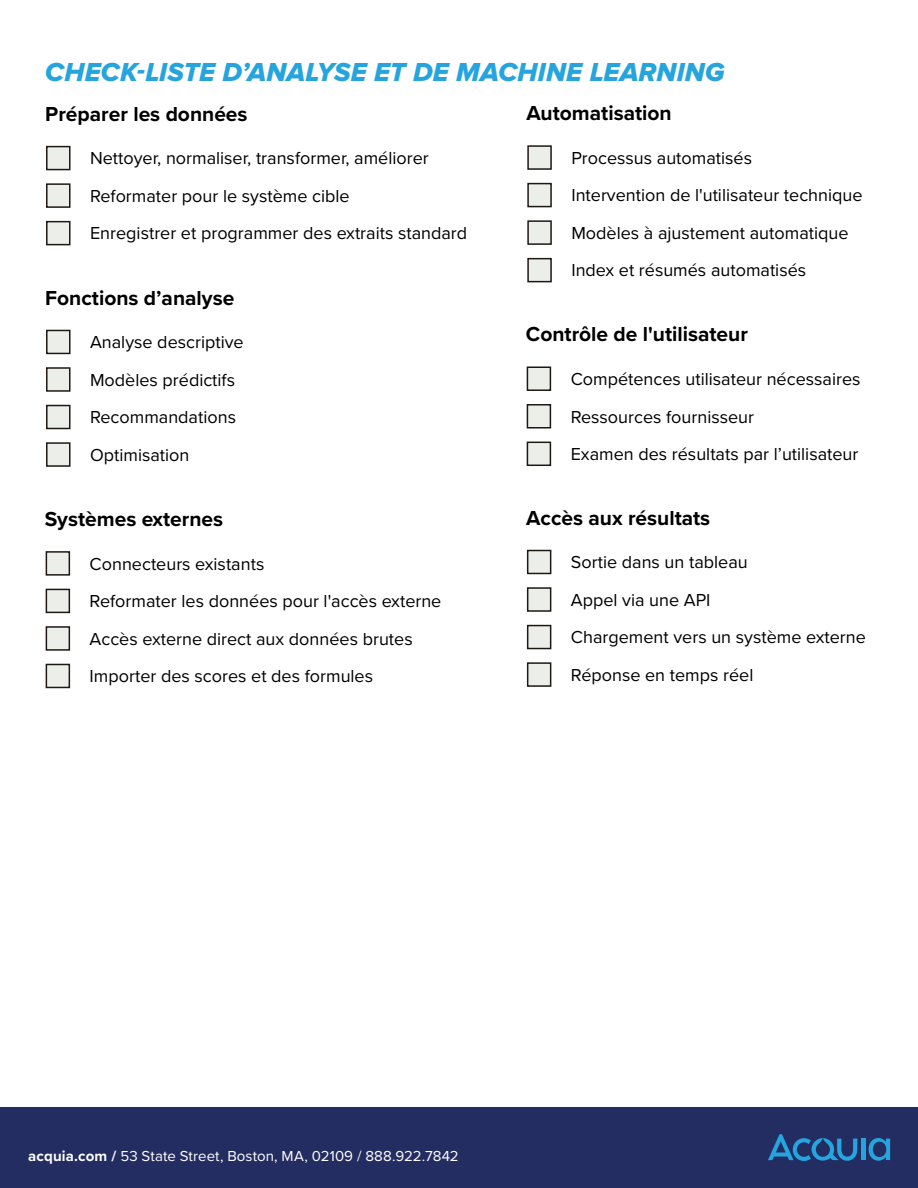
<style>
.page{position:relative;width:918px;height:1188px;background:#fff}
.page>*{position:absolute;margin:0;border:0;box-sizing:border-box;transform-origin:0 0}
.t1{font:27px "Proxima Nova Extrabld It";letter-spacing:.005em;color:#26a4dd}
.t2{font:700 21px "Proxima Nova";color:#000}
.t3{font:18px/37.5px "Proxima Nova";color:#000}
.t4{font:15px "Proxima Nova";letter-spacing:.005em;color:#fff}
.s1{font-weight:700}
</style>
<div class="page">
<div style="left:46px;top:551px;width:24px;height:25px;background:#eceeea;border:2px solid #1e1815"></div>
<div style="left:46px;top:589px;width:24px;height:24px;background:#eceeea;border:2px solid #1e1815"></div>
<div style="left:46px;top:626px;width:24px;height:25px;background:#eceeea;border:2px solid #1e1815"></div>
<div style="left:46px;top:664px;width:24px;height:24px;background:#eceeea;border:2px solid #1e1815"></div>
<div style="left:46px;top:330px;width:25px;height:24px;background:#eceeea;border:2px solid #1e1815"></div>
<div style="left:46px;top:367px;width:25px;height:25px;background:#eceeea;border:2px solid #1e1815"></div>
<div style="left:46px;top:405px;width:25px;height:24px;background:#eceeea;border:2px solid #1e1815"></div>
<div style="left:46px;top:442px;width:25px;height:25px;background:#eceeea;border:2px solid #1e1815"></div>
<div style="left:527px;top:366px;width:24px;height:25px;background:#eceeea;border:2px solid #1e1815"></div>
<div style="left:527px;top:404px;width:24px;height:25px;background:#eceeea;border:2px solid #1e1815"></div>
<div style="left:527px;top:442px;width:24px;height:24px;background:#eceeea;border:2px solid #1e1815"></div>
<div style="left:0;top:1107px;width:918px;height:81px;background:#232d61"></div>
<div style="left:861px;top:1139px;width:5px;height:21px;background:#26a4dd"></div>
<svg style="left:768px;top:1134px;width:89px;height:27px"></svg>
<svg style="left:869px;top:1138px;width:21px;height:23px"></svg>
<div style="left:46px;top:146px;width:25px;height:24px;background:#eceeea;border:2px solid #1e1815"></div>
<div style="left:46px;top:183px;width:25px;height:25px;background:#eceeea;border:2px solid #1e1815"></div>
<div style="left:46px;top:221px;width:25px;height:24px;background:#eceeea;border:2px solid #1e1815"></div>
<div style="left:527px;top:550px;width:24px;height:24px;background:#eceeea;border:2px solid #1e1815"></div>
<div style="left:527px;top:587px;width:24px;height:25px;background:#eceeea;border:2px solid #1e1815"></div>
<div style="left:527px;top:625px;width:24px;height:24px;background:#eceeea;border:2px solid #1e1815"></div>
<div style="left:527px;top:662px;width:24px;height:25px;background:#eceeea;border:2px solid #1e1815"></div>
<div style="left:527px;top:145px;width:25px;height:25px;background:#eceeea;border:2px solid #1e1815"></div>
<div style="left:527px;top:183px;width:25px;height:24px;background:#eceeea;border:2px solid #1e1815"></div>
<div style="left:527px;top:220px;width:25px;height:25px;background:#eceeea;border:2px solid #1e1815"></div>
<div style="left:527px;top:258px;width:25px;height:24px;background:#eceeea;border:2px solid #1e1815"></div>
<h1 class="t1" style="left:45px;top:56px;width:681px">CHECK-LISTE D’ANALYSE ET DE MACHINE LEARNING</h1>
<p class="t2" style="left:45px;top:98px;width:204px">Préparer les données</p>
<p class="t3" style="left:90px;top:140px;width:379px">Nettoyer, normaliser, transformer, améliorer<br>Reformater pour le système cible<br>Enregistrer et programmer des extraits standard</p>
<p class="t2" style="left:45px;top:282px;width:191px">Fonctions d’analyse</p>
<p class="t3" style="left:90px;top:324px;width:155px">Analyse descriptive<br>Modèles prédictifs<br>Recommandations<br>Optimisation</p>
<p class="t2" style="left:45px;top:503px;width:180px">Systèmes externes</p>
<p class="t3" style="left:90px;top:545px;width:353px">Connecteurs existants<br>Reformater les données pour l'accès externe Accès externe direct aux données brutes Importer des scores et des formules</p>
<p class="t2" style="left:527px;top:98px;width:147px">Automatisation</p>
<p class="t3" style="left:571px;top:139px;width:293px">Processus automatisés<br>Intervention de l'utilisateur technique<br>Modèles à ajustement automatique<br>Index et résumés automatisés</p>
<p class="t2" style="left:526px;top:319px;width:224px">Contrôle de l'utilisateur</p>
<p class="t3" style="left:571px;top:361px;width:291px">Compétences utilisateur nécessaires<br>Ressources fournisseur<br>Examen des résultats par l’utilisateur</p>
<p class="t2" style="left:526px;top:502px;width:186px">Accès aux résultats</p>
<p class="t3" style="left:571px;top:544px;width:296px">Sortie dans un tableau<br>Appel via une API<br>Chargement vers un système externe<br>Réponse en temps réel</p>
<p class="t4" style="left:28px;top:1147px;width:432px"><span class="s1">acquia.com /</span> 53 State Street, Boston, MA, 02109 / 888.922.7842</p>
</div>
